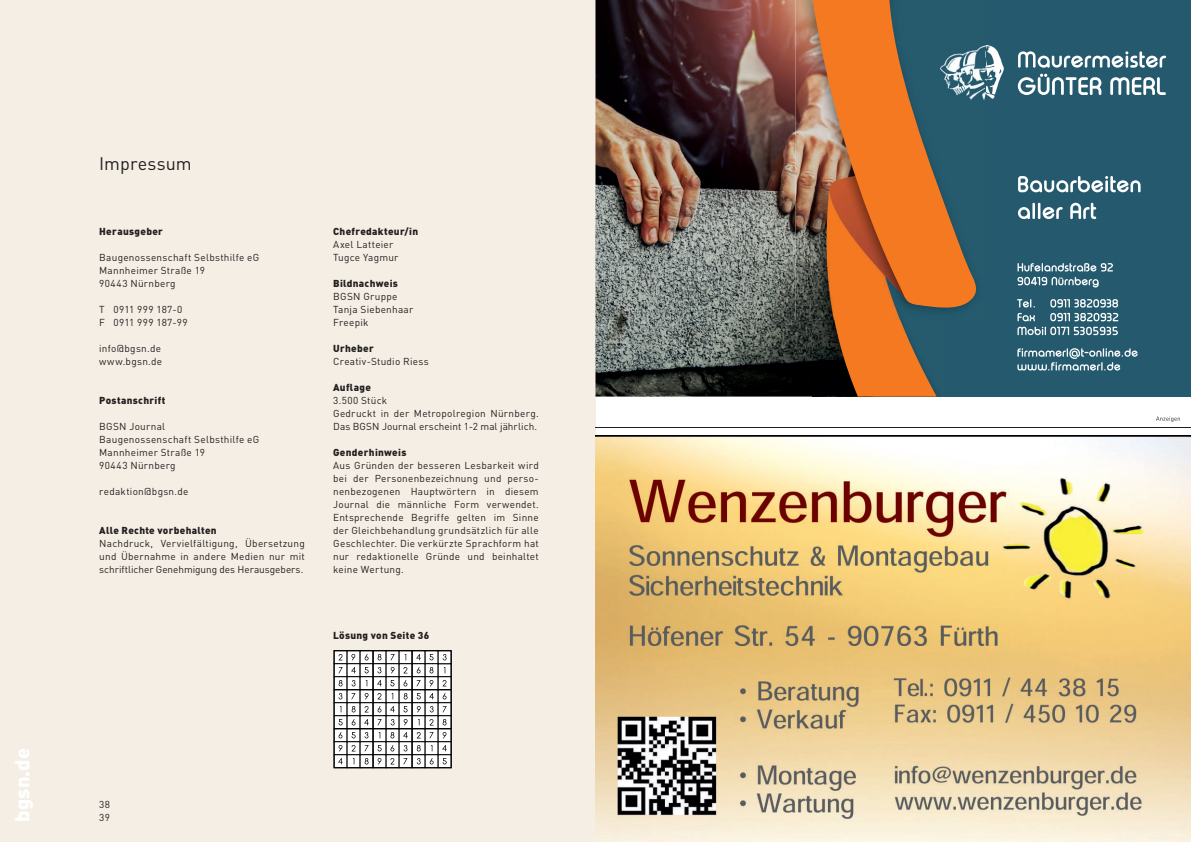
<style>
.page{position:relative;width:1191px;height:842px;background:#fff}
.page>*{position:absolute;margin:0;border:0;box-sizing:border-box;transform-origin:0 0}
.t1{font:900 20px "DIN Pro";letter-spacing:.01em;color:#fff}
.t2{font:18px "DIN Pro";letter-spacing:.005em;color:#231f20}
.t3{font:10px/13px "DIN Pro";letter-spacing:.025em;color:#231f20}
.t4{font:900 10px "DIN Pro";letter-spacing:.03em;color:#231f20}
</style>
<div class="page">
<div style="left:0;top:0;width:595px;height:842px;background:#f4eee4"></div>
<svg style="left:333px;top:650px;width:119px;height:118px"></svg>
<img style="left:595px;top:0;width:217px;height:397px">
<div style="left:873px;top:0;width:318px;height:397px;background:#255a6e"></div>
<img style="left:812px;top:320px;width:126px;height:77px">
<svg style="left:1018px;top:51px;width:148px;height:17px"></svg>
<svg style="left:1018px;top:176px;width:122px;height:43px"></svg>
<svg style="left:1017px;top:263px;width:96px;height:24px"></svg>
<svg style="left:1017px;top:313px;width:101px;height:8px"></svg>
<svg style="left:1017px;top:327px;width:100px;height:8px"></svg>
<svg style="left:1017px;top:74px;width:148px;height:21px"></svg>
<svg style="left:821px;top:320px;width:115px;height:77px"></svg>
<img style="left:795px;top:0;width:190px;height:320px">
<svg style="left:811px;top:0;width:168px;height:310px;fill:#f47921"></svg>
<svg style="left:1017px;top:299px;width:101px;height:8px"></svg>
<svg style="left:1017px;top:348px;width:120px;height:23px"></svg>
<img style="left:616px;top:435px;width:575px;height:407px">
<img style="left:595px;top:435px;width:21px;height:407px">
<hr style="left:595px;top:428px;width:596px;height:1px;background:#231f20">
<svg style="left:1156px;top:416px;width:24px;height:6px"></svg>
<img style="left:940px;top:45px;width:63px;height:54px">
<h1 class="t1" style="left:6px;top:822px;width:76px;rotate:-90deg">bgsn.de</h1>
<h2 class="t2" style="left:99px;top:150px;width:94px">Impressum</h2>
<p class="t4" style="left:99px;top:224px;width:65px">Herausgeber</p>
<p class="t3" style="left:99px;top:251px;width:162px">Baugenossenschaft Selbsthilfe eG<br>Mannheimer Straße 19<br>90443 Nürnberg</p>
<p class="t3" style="left:99px;top:303px;width:90px">T 0911 999 187-0<br>F 0911 999 187-99</p>
<p class="t3" style="left:99px;top:342px;width:64px">info@bgsn.de www.bgsn.de</p>
<p class="t4" style="left:99px;top:393px;width:68px">Postanschrift</p>
<p class="t3" style="left:99px;top:420px;width:162px">BGSN Journal<br>Baugenossenschaft Selbsthilfe eG<br>Mannheimer Straße 19<br>90443 Nürnberg</p>
<p class="t3" style="left:99px;top:485px;width:91px">redaktion@bgsn.de</p>
<p class="t4" style="left:99px;top:523px;width:119px">Alle Rechte vorbehalten</p>
<p class="t3" style="left:99px;top:537px;width:207px;text-align:justify">Nachdruck, Vervielfältigung, Übersetzung und Übernahme in andere Medien nur mit schriftlicher Genehmigung des Herausgebers.</p>
<p class="t4" style="left:333px;top:224px;width:87px">Chefredakteur/in</p>
<p class="t3" style="left:333px;top:238px;width:67px">Axel Latteier<br>Tugce Yagmur</p>
<p class="t4" style="left:333px;top:276px;width:66px">Bildnachweis</p>
<p class="t3" style="left:333px;top:290px;width:82px">BGSN Gruppe<br>Tanja Siebenhaar<br>Freepik</p>
<p class="t4" style="left:333px;top:341px;width:42px">Urheber</p>
<p class="t3" style="left:333px;top:355px;width:97px">Creativ-Studio Riess</p>
<p class="t4" style="left:333px;top:380px;width:39px">Auflage</p>
<p class="t3" style="left:333px;top:394px;width:207px">3.500 Stück<br>Gedruckt in der Metropolregion Nürnberg.<br>Das BGSN Journal erscheint 1-2 mal jährlich.</p>
<p class="t4" style="left:333px;top:445px;width:75px">Genderhinweis</p>
<p class="t3" style="left:333px;top:459px;width:207px;text-align:justify">Aus Gründen der besseren Lesbarkeit wird bei der Personenbezeichnung und perso&shy;nenbezogenen Hauptwörtern in diesem Journal die männliche Form verwendet.<br>Entsprechende Begriffe gelten im Sinne der Gleichbehandlung grundsätzlich für alle Geschlechter. Die verkürzte Sprachform hat nur redaktionelle Gründe und beinhaltet keine Wertung.</p>
<p class="t4" style="left:333px;top:627px;width:98px">Lösung von Seite 36</p>
<p class="t3" style="left:99px;top:797px;width:12px">38</p>
<p class="t3" style="left:99px;top:810px;width:12px">39</p>
</div>
